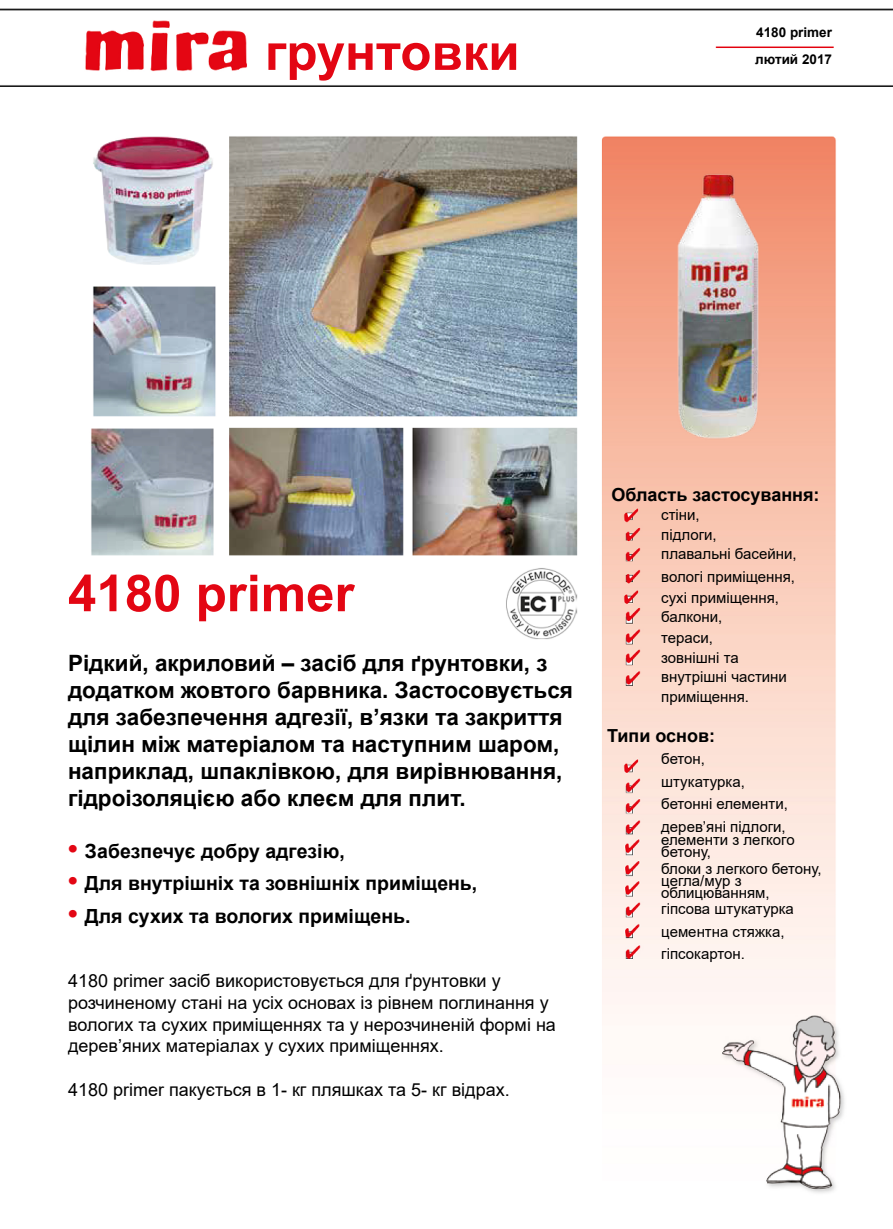
<style>
.page{position:relative;width:893px;height:1229px;background:#fff}
.page>*{position:absolute;margin:0;border:0;box-sizing:border-box;transform-origin:0 0}
.t1{font:700 51px "Arial";color:#e30613}
.t2{font:700 22.5px/27px "Arial";color:#000}
.t3{font:700 19.5px "Arial";color:#000}
.t4{font:18px/21.6px "Arial";color:#000}
.t5{font:700 18px "Arial";color:#000}
.t6{font:15px/22.5px "Arial";color:#000}
.t7{font:700 13.5px/26.4px "Arial";color:#000}
.s1{font-size:27px;color:#e30613}
</style>
<div class="page">
<img style="left:0;top:8px;width:893px;height:1185px">
<h1 class="t1" style="left:265px;top:16px;width:256px">грунтовки</h1>
<p class="t7" style="left:755px;top:20px;width:78px">4180 primer лютий 2017</p>
<h1 class="t1" style="left:68px;top:557px;width:288px">4180 primer</h1>
<p class="t2" style="left:68px;top:649px;width:506px">Рідкий, акриловий – засіб для ґрунтовки, з додатком жовтого барвника. Застосовується для забезпечення адгезії, в’язки та закриття щілин між матеріалом та наступним шаром, наприклад, шпаклівкою, для вирівнювання, гідроізоляцією або клеєм для плит.</p>
<h3 class="t3" style="left:68px;top:837px;width:278px"><span class="s1">•</span> Забезпечує добру адгезію,</h3>
<h3 class="t3" style="left:68px;top:870px;width:411px"><span class="s1">•</span> Для внутрішніх та зовнішніх приміщень,</h3>
<h3 class="t3" style="left:68px;top:902px;width:344px"><span class="s1">•</span> Для сухих та вологих приміщень.</h3>
<p class="t4" style="left:68px;top:970px;width:489px">4180 primer засіб використовується для ґрунтовки у розчиненому стані на усіх основах із рівнем поглинання у вологих та сухих приміщеннях та у нерозчиненій формі на дерев’яних матеріалах у сухих приміщеннях.</p>
<p class="t4" style="left:68px;top:1078px;width:443px">4180 primer пакується в 1- кг пляшках та 5- кг відрах.</p>
<p class="t5" style="left:611px;top:482px;width:210px">Область застосування:</p>
<p class="t6" style="left:661px;top:505px;width:137px;line-height:19.5px">стіни,<br>підлоги,<br>плавальні басейни,</p>
<p class="t6" style="left:661px;top:566px;width:135px;line-height:21px">вологі приміщення, сухі приміщення,</p>
<p class="t6" style="left:661px;top:606px;width:63px;line-height:21px">балкони, тераси,</p>
<p class="t6" style="left:661px;top:648px;width:127px;line-height:19.5px">зовнішні та внутрішні частини приміщення.</p>
<p class="t5" style="left:607px;top:722px;width:110px">Типи основ:</p>
<p class="t6" style="left:661px;top:747px;width:128px">бетон, штукатурка, бетонні елементи, дерев’яні підлоги,</p>
<p class="t6" style="left:661px;top:834px;width:135px;line-height:12px">елементи з легкого бетону,</p>
<p class="t6" style="left:661px;top:862px;width:162px;line-height:12px">блоки з легкого бетону, цегла/мур з облицюванням,</p>
<p class="t6" style="left:661px;top:897px;width:134px">гіпсова штукатурка цементна стяжка, гіпсокартон.</p>
</div>
